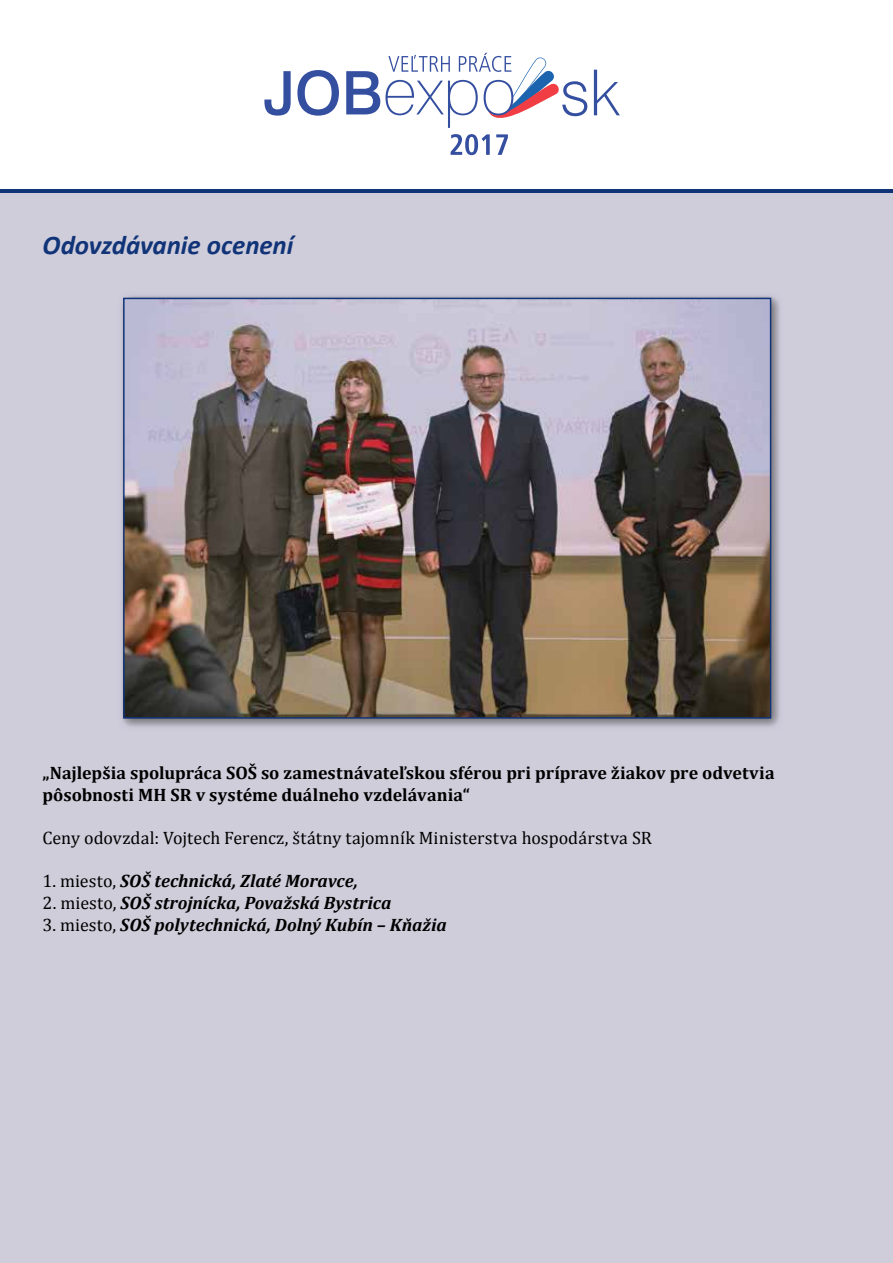
<style>
.page{position:relative;width:893px;height:1263px;background:#fff}
.page>*{position:absolute;margin:0;border:0;box-sizing:border-box;transform-origin:0 0}
.t1{font:italic 700 27px "Calibri";letter-spacing:-.005em;color:#113478}
.t2{font:700 18px/21.6px "Cambria";color:#000}
.t3{font:italic 700 18px "Cambria";color:#000}
.t4{font:18px "Cambria";letter-spacing:.005em;color:#000}
.s1{font-weight:400;font-style:normal}
</style>
<div class="page">
<div style="left:0;top:191px;width:893px;height:1072px;background:#d0cddb"></div>
<svg style="left:264px;top:71px;width:27px;height:45px"></svg>
<svg style="left:297px;top:70px;width:42px;height:46px"></svg>
<svg style="left:594px;top:70px;width:26px;height:45px"></svg>
<svg style="left:346px;top:53px;width:241px;height:102px"></svg>
<hr style="left:0;top:190px;width:893px;height:3px;background:#113478">
<img style="left:122px;top:296px;width:658px;height:431px">
<img style="left:123px;top:298px;width:648px;height:421px">
<h1 class="t1" style="left:43px;top:228px;width:252px">Odovzdávanie ocenení</h1>
<p class="t2" style="left:43px;top:762px;width:734px">„Najlepšia spolupráca SOŠ so zamestnávateľskou sférou pri príprave žiakov pre odvetvia pôsobnosti MH SR v systéme duálneho vzdelávania“</p>
<p class="t4" style="left:43px;top:827px;width:611px">Ceny odovzdal: Vojtech Ferencz, štátny tajomník Ministerstva hospodárstva SR</p>
<p class="t3" style="left:43px;top:869px;width:317px"><span class="s1">1. miesto,</span> SOŠ technická, Zlaté Moravce,</p>
<p class="t3" style="left:43px;top:890px;width:350px"><span class="s1">2. miesto,</span> SOŠ strojnícka, Považská Bystrica</p>
<p class="t3" style="left:43px;top:912px;width:406px"><span class="s1">3. miesto,</span> SOŠ polytechnická, Dolný Kubín – Kňažia</p>
</div>
